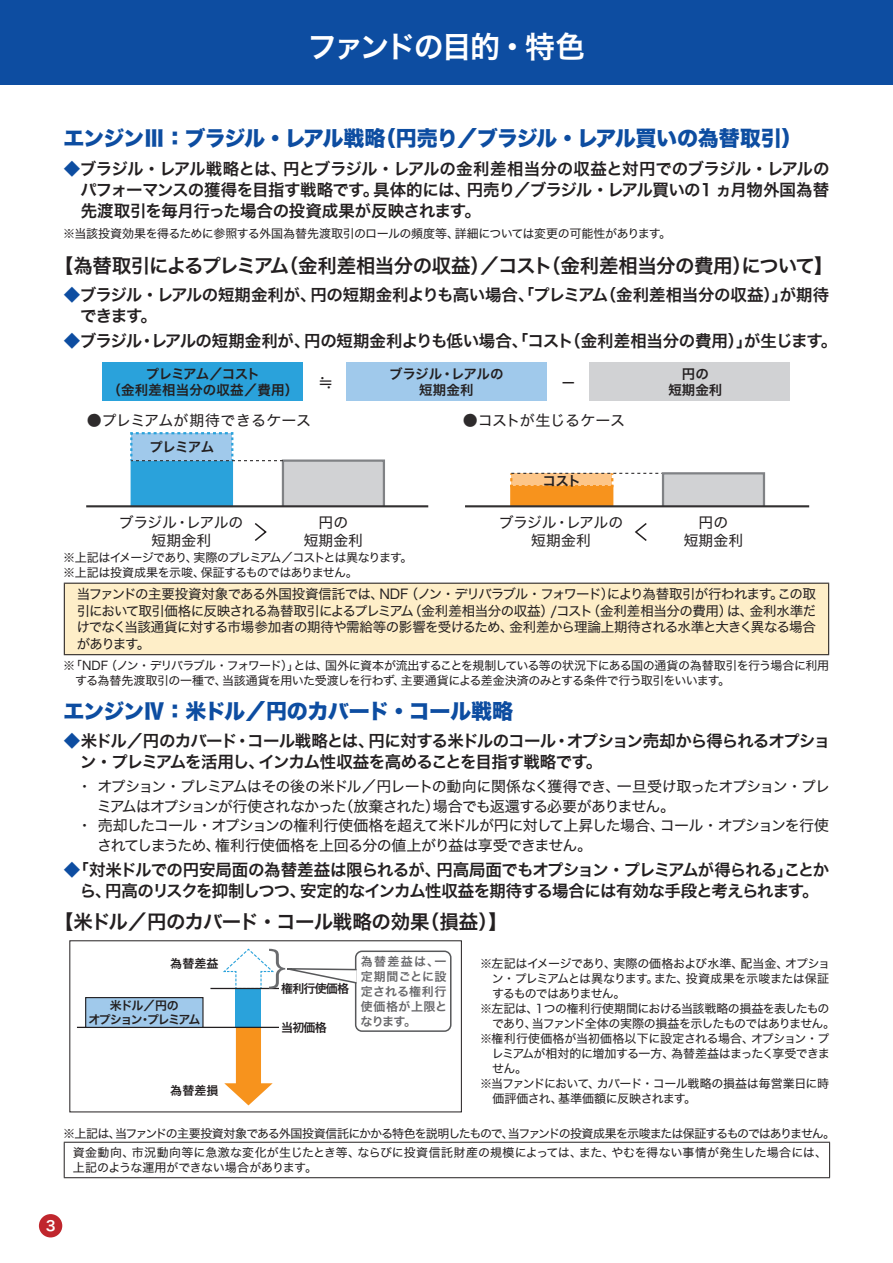
<style>
.page{position:relative;width:893px;height:1263px;background:#fff}
.page>*{position:absolute;margin:0;border:0;box-sizing:border-box;transform-origin:0 0}
.t1{font:30px "Hira Kaku Std N W6";letter-spacing:-.08em;color:#fff}
.t2{font:21px "Hira Kaku Std N W8";letter-spacing:-.035em;color:#0d4da1}
.t3{font:19.5px "Hira Kaku Std N W6";letter-spacing:-.03em;color:#231f20}
.t4{font:16.5px/21px "Hira Kaku Std N W6";letter-spacing:-.04em;color:#231f20;text-align:justify}
.t5{font:16.5px/21px "Hira Kaku Std N W6";letter-spacing:-.02em;color:#231f20}
.t6{font:16.5px/21px "Hira Kaku Std N W6";letter-spacing:-.06em;color:#231f20}
.t7{font:16.5px "Hira Kaku Std N W4";color:#231f20}
.t8{font:15px "Hira Kaku Std N W4";letter-spacing:-.055em;color:#231f20}
.t9{font:15px "Hira Kaku Std N W4";color:#231f20}
.t10{font:15px "Hira Kaku Std N W4";letter-spacing:-.01em;color:#231f20}
.t11{font:14.85px/18.1px "Hira Kaku Std N W4";color:#231f20;text-align:center}
.t12{font:13.8px "Hira Kaku Std N W6";color:#fff}
.t13{font:13.5px/16.5px "Hira Kaku Std N W4";letter-spacing:-.055em;color:#231f20;text-align:justify}
.t14{font:13.5px/16.2px "Hira Kaku Std N W6";color:#231f20;text-align:center}
.t15{font:12px/15px "Hira Kaku Std N W4";letter-spacing:-.045em;color:#231f20}
.t16{font:12px/15px "Hira Kaku Std N W4";letter-spacing:-.065em;color:#231f20}
.t17{font:12px/15px "Hira Kaku Std N W4";letter-spacing:.005em;color:#231f20}
.t18{font:12px "Hira Kaku Std N W4";letter-spacing:-.085em;color:#231f20}
.t19{font:12px/15px "Hira Kaku Std N W6";letter-spacing:.035em;color:#68686b;text-align:justify}
.t20{font:12px "Hira Kaku Std N W4";letter-spacing:-.01em;color:#231f20}
.t21{font:12px "Hira Kaku Std N W6";letter-spacing:-.07em;color:#231f20}
.t22{font:12px/14.4px "Hira Kaku Std N W6";letter-spacing:-.125em;color:#231f20;text-align:center}
.t23{font:12px "Hira Kaku Std N W4";letter-spacing:-.08em;color:#231f20}
.s1{color:#0d4da1}
.s2{color:#2e2b2c}
</style>
<div class="page">
<div style="left:39px;top:1214px;width:23px;height:23px;background:#c0262d;border-radius:50%"></div>
<div style="left:0;top:0;width:893px;height:85px;background:#0d4da1"></div>
<hr style="left:64px;top:1142px;width:766px;height:1px;background:#231f20">
<hr style="left:64px;top:1143px;width:1px;height:34px;background:#231f20">
<hr style="left:829px;top:1143px;width:1px;height:34px;background:#231f20">
<hr style="left:64px;top:1177px;width:766px;height:1px;background:#231f20">
<div style="left:510px;top:485px;width:103px;height:22px;background:#f7931d"></div>
<div style="left:131px;top:461px;width:101px;height:45px;background:#2aa2db"></div>
<div style="left:131px;top:460px;width:102px;height:47px;border:2px solid #2aa2db"></div>
<div style="left:282px;top:459px;width:103px;height:48px;background:#d1d2d4;border:2px solid #808285"></div>
<svg style="left:130px;top:432px;width:153px;height:29px"></svg>
<hr style="left:86px;top:505px;width:342px;height:2px;background:#323031">
<div style="left:662px;top:472px;width:103px;height:35px;background:#d1d2d4;border:2px solid #808285"></div>
<svg style="left:510px;top:473px;width:152px;height:15px"></svg>
<hr style="left:465px;top:505px;width:344px;height:2px;background:#323031">
<div style="left:103px;top:363px;width:200px;height:38px;background:#2aa2db"></div>
<div style="left:346px;top:363px;width:200px;height:38px;background:#a0c9eb"></div>
<div style="left:590px;top:363px;width:200px;height:38px;background:#d1d2d4"></div>
<svg style="left:254px;top:523px;width:13px;height:18px"></svg>
<svg style="left:635px;top:523px;width:12px;height:18px"></svg>
<div style="left:64px;top:583px;width:765px;height:72px;background:#feeec8"></div>
<hr style="left:64px;top:583px;width:765px;height:1px;background:#231f20">
<hr style="left:64px;top:584px;width:1px;height:70px;background:#231f20">
<hr style="left:828px;top:584px;width:1px;height:70px;background:#231f20">
<hr style="left:64px;top:654px;width:765px;height:1px;background:#231f20">
<div style="left:236px;top:988px;width:25px;height:39px;background:#2aa2db"></div>
<svg style="left:224px;top:1028px;width:49px;height:77px"></svg>
<hr style="left:77px;top:1027px;width:202px;height:1px;background:#231f20">
<hr style="left:210px;top:988px;width:69px;height:1px;background:#231f20">
<div style="left:355px;top:950px;width:96px;height:82px;border:2px solid #57585a;border-radius:6px"></div>
<div style="left:86px;top:997px;width:117px;height:30px;background:#a0c9eb"></div>
<div style="left:85px;top:997px;width:119px;height:31px;border:1px solid #231f20"></div>
<svg style="left:221px;top:948px;width:137px;height:41px"></svg>
<h1 class="t1" style="left:307px;top:24px;width:280px">ファンドの目的・特色</h1>
<h2 class="t2" style="left:64px;top:127px;width:740px">エンジンⅢ：ブラジル・レアル戦略（円売り／ブラジル・レアル買いの為替取引）</h2>
<h3 class="t4" style="left:81px;top:159px;width:750px;text-indent:-17px"><span class="s1">◆</span>ブラジル・レアル戦略とは、円とブラジル・レアルの金利差相当分の収益と対円でのブラジル・レアルのパフォーマンスの獲得を目指す戦略です。具体的には、円売り／ブラジル・レアル買いの1 ヵ月物外国為替先渡取引を毎月行った場合の投資成果が反映されます。</h3>
<p class="t15" style="left:63px;top:226px;width:609px">※当該投資効果を得るために参照する外国為替先渡取引のロールの頻度等、詳細については変更の可能性があります。</p>
<h3 class="t3" style="left:54px;top:250px;width:781px">【為替取引によるプレミアム（金利差相当分の収益）／コスト（金利差相当分の費用）について】</h3>
<h3 class="t5" style="left:80px;top:285px;width:750px;text-indent:-17px"><span class="s1">◆</span>ブラジル・レアルの短期金利が、円の短期金利よりも高い場合、｢プレミアム（金利差相当分の収益）」が期待できます。</h3>
<h3 class="t5" style="left:64px;top:331px;width:775px"><span class="s1">◆</span>ブラジル・レアルの短期金利が、円の短期金利よりも低い場合、｢コスト（金利差相当分の費用）」が生じます。</h3>
<p class="t14" style="left:108px;top:366px;width:228px;text-align:left;text-indent:38px">プレミアム／コスト<br>（金利差相当分の収益／費用） <sup>≒</sup></p>
<p class="t14" style="left:389px;top:366px;width:116px">ブラジル・レアルの短期金利</p>
<p class="t14" style="left:668px;top:366px;width:55px">円の<br>短期金利</p>
<h3 class="t7" style="left:560px;top:371px;width:18px">－</h3>
<p class="t9" style="left:87px;top:409px;width:226px"><span class="s2">●</span>プレミアムが期待できるケース</p>
<p class="t10" style="left:463px;top:409px;width:164px"><span class="s2">●</span>コストが生じるケース</p>
<p class="t14" style="left:149px;top:439px;width:66px">プレミアム</p>
<p class="t14" style="left:542px;top:473px;width:40px">コスト</p>
<p class="t11" style="left:119px;top:513px;width:126px">ブラジル・レアルの短期金利</p>
<p class="t11" style="left:499px;top:513px;width:126px">ブラジル・レアルの短期金利</p>
<p class="t11" style="left:684px;top:513px;width:61px">円の<br>短期金利</p>
<p class="t11" style="left:304px;top:513px;width:61px">円の<br>短期金利</p>
<p class="t16" style="left:63px;top:550px;width:351px">※上記はイメージであり、実際のプレミアム／コストとは異なります。※上記は投資成果を示唆、保証するものではありません。</p>
<p class="t13" style="left:77px;top:586px;width:741px">当ファンドの主要投資対象である外国投資信託では、NDF（ノン・デリバラブル・フォワード）により為替取引が行われます。この取引において取引価格に反映される為替取引によるプレミアム（金利差相当分の収益）/コスト（金利差相当分の費用）は、金利水準だけでなく当該通貨に対する市場参加者の期待や需給等の影響を受けるため、金利差から理論上期待される水準と大きく異なる場合があります。</p>
<p class="t15" style="left:75px;top:658px;width:755px;text-indent:-12px">※「NDF（ノン・デリバラブル・フォワード）」とは、国外に資本が流出することを規制している等の状況下にある国の通貨の為替取引を行う場合に利用する為替先渡取引の一種で、当該通貨を用いた受渡しを行わず、主要通貨による差金決済のみとする条件で行う取引をいいます。</p>
<h2 class="t2" style="left:64px;top:699px;width:451px">エンジンⅣ：米ドル／円のカバード・コール戦略</h2>
<h3 class="t6" style="left:80px;top:731px;width:752px;text-indent:-16px"><span class="s1">◆</span>米ドル／円のカバード・コール戦略とは、円に対する米ドルのコール・オプション売却から得られるオプション・プレミアムを活用し、インカム性収益を高めることを目指す戦略です。</h3>
<p class="t8" style="left:77px;top:775px;width:754px">・オプション・プレミアムはその後の米ドル／円レートの動向に関係なく獲得でき、一旦受け取ったオプション・プレ</p>
<p class="t8" style="left:97px;top:795px;width:580px">ミアムはオプションが行使されなかった（放棄された）場合でも返還する必要がありません。</p>
<p class="t8" style="left:77px;top:814px;width:754px">・売却したコール・オプションの権利行使価格を超えて米ドルが円に対して上昇した場合、コール・オプションを行使</p>
<p class="t8" style="left:97px;top:834px;width:497px">されてしまうため、権利行使価格を上回る分の値上がり益は享受できません。</p>
<h3 class="t4" style="left:64px;top:860px;width:767px;text-align:center"><span class="s1">◆</span>「対米ドルでの円安局面の為替差益は限られるが、円高局面でもオプション・プレミアムが得られる」ことから、円高のリスクを抑制しつつ、安定的なインカム性収益を期待する場合には有効な手段と考えられます。</h3>
<h3 class="t3" style="left:54px;top:907px;width:455px">【米ドル／円のカバード・コール戦略の効果（損益）】</h3>
<p class="t19" style="left:361px;top:954px;width:88px">為替差益は、一定期間ごとに設定される権利行使価格が上限となります。</p>
<p class="t21" style="left:170px;top:954px;width:50px">為替差益</p>
<p class="t15" style="left:480px;top:956px;width:352px">※左記はイメージであり、実際の価格および水準、配当金、オプショ</p>
<p class="t15" style="left:492px;top:971px;width:339px">ン・プレミアムとは異なります。また、投資成果を示唆または保証</p>
<p class="t23" style="left:492px;top:985px;width:135px">するものではありません。</p>
<p class="t15" style="left:480px;top:1001px;width:351px">※左記は、１つの権利行使期間における当該戦略の損益を表したもの</p>
<p class="t16" style="left:492px;top:1016px;width:345px">であり、当ファンド全体の実際の損益を示したものではありません。</p>
<p class="t20" style="left:480px;top:1030px;width:351px">※権利行使価格が当初価格以下に設定される場合、オプション・プ</p>
<p class="t15" style="left:492px;top:1046px;width:340px">レミアムが相対的に増加する一方、為替差益はまったく享受できま</p>
<p class="t15" style="left:492px;top:1061px;width:36px">せん。</p>
<p class="t15" style="left:480px;top:1076px;width:351px">※当ファンドにおいて、カバード・コール戦略の損益は毎営業日に時</p>
<p class="t15" style="left:492px;top:1091px;width:205px">価評価され、基準価額に反映されます。</p>
<p class="t18" style="left:63px;top:1124px;width:773px">※上記は、当ファンドの主要投資対象である外国投資信託にかかる特色を説明したもので、当ファンドの投資成果を示唆または保証するものではありません。</p>
<p class="t21" style="left:281px;top:979px;width:69px">権利行使価格</p>
<p class="t22" style="left:88px;top:998px;width:113px">米ドル／円の<br>オプション・プレミアム</p>
<p class="t21" style="left:281px;top:1018px;width:47px">当初価格</p>
<p class="t21" style="left:170px;top:1081px;width:50px">為替差損</p>
<p class="t17" style="left:73px;top:1145px;width:756px">資金動向、市況動向等に急激な変化が生じたとき等、ならびに投資信託財産の規模によっては、また、やむを得ない事情が発生した場合には、上記のような運用ができない場合があります。</p>
<p class="t12" style="left:46px;top:1215px;width:11px">3</p>
</div>
